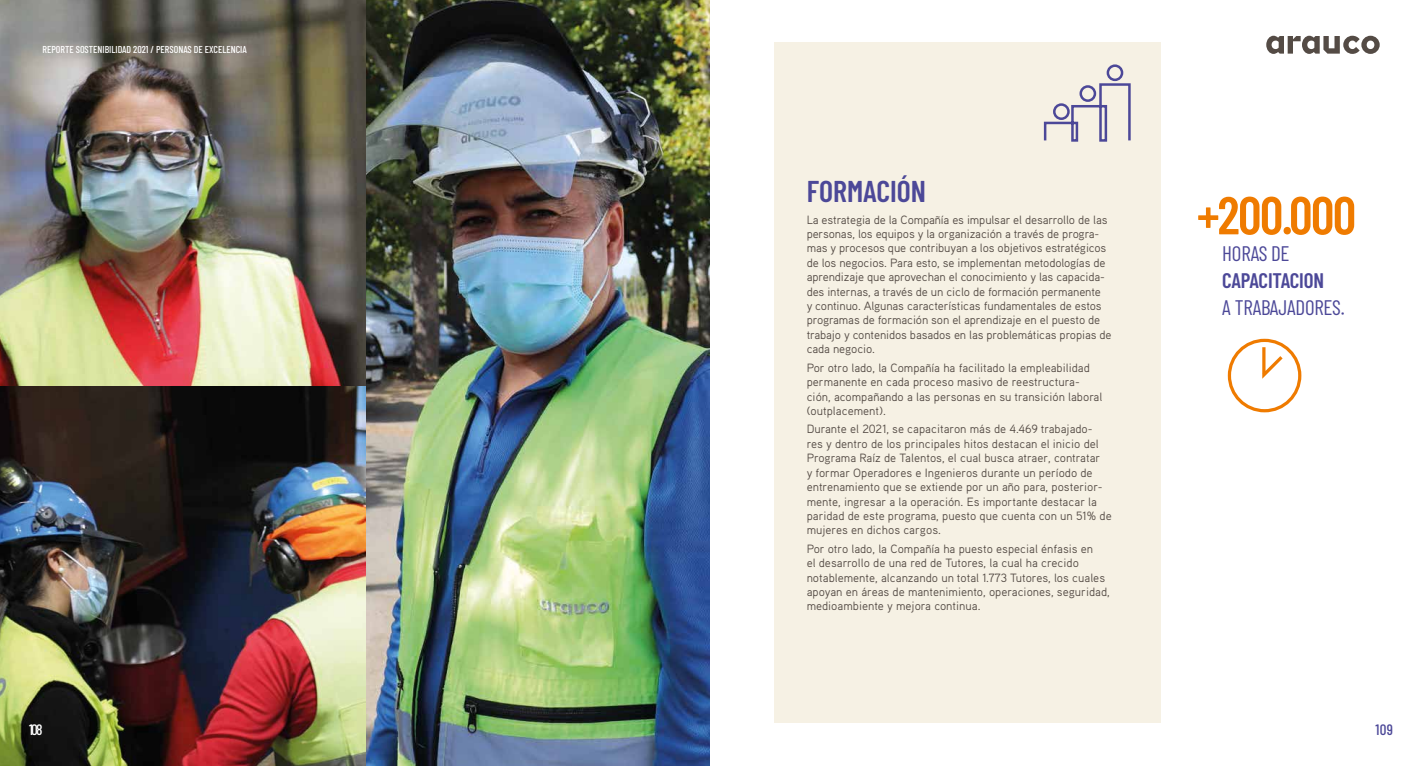
<style>
.page{position:relative;width:1418px;height:766px;background:#fff}
.page>*{position:absolute;margin:0;border:0;box-sizing:border-box;transform-origin:0 0}
.t1{font:600 53.1px "Barlow Condensed";letter-spacing:-.03em;color:#ef7b00}
.t2{font:600 30px "Barlow Condensed";color:#4c4898}
.t3{font:21px "Barlow Condensed";letter-spacing:-.01em;color:#4c4898}
.t4{font:600 21px "Barlow Condensed";letter-spacing:-.01em;color:#4c4898}
.t5{font:500 15px "Barlow Condensed";color:#fff}
.t6{font:500 15px "Barlow Condensed";color:#4c4898}
.t7{font:12px/14.4px "Aaux Pro OT";color:#544b45}
.t8{font:500 10px "Barlow Condensed";color:#fff}
</style>
<div class="page">
<div style="left:774px;top:43px;width:386px;height:680px;background:#f6f1e4"></div>
<svg style="left:1043px;top:64px;width:88px;height:78px"></svg>
<img style="left:365px;top:0;width:344px;height:765px">
<img style="left:0;top:0;width:365px;height:386px">
<img style="left:0;top:386px;width:365px;height:379px">
<svg style="left:1227px;top:338px;width:75px;height:75px"></svg>
<svg style="left:1266px;top:36px;width:113px;height:18px"></svg>
<p class="t8" style="left:43px;top:42px;width:206px">REPORTE SOSTENIBILIDAD 2021 / PERSONAS DE EXCELENCIA</p>
<h2 class="t2" style="left:806px;top:170px;width:121px">FORMACIÓN</h2>
<p class="t7" style="left:806px;top:212px;width:306px">La estrategia de la Compañía es impulsar el desarrollo de las personas, los equipos y la organización a través de progra‑ mas y procesos que contribuyan a los objetivos estratégicos de los negocios. Para esto, se implementan metodologías de aprendizaje que aprovechan el conocimiento y las capacida‑ des internas, a través de un ciclo de formación permanente<br>y continuo. Algunas características fundamentales de estos programas de formación son el aprendizaje en el puesto de trabajo y contenidos basados en las problemáticas propias de cada negocio.</p>
<p class="t7" style="left:806px;top:360px;width:297px">Por otro lado, la Compañía ha facilitado la empleabilidad permanente en cada proceso masivo de reestructura‑ ción, acompañando a las personas en su transición laboral (outplacement).</p>
<p class="t7" style="left:806px;top:421px;width:306px">Durante el 2021, se capacitaron más de 4.469 trabajado‑ res y dentro de los principales hitos destacan el inicio del Programa Raíz de Talentos, el cual busca atraer, contratar<br>y formar Operadores e Ingenieros durante un período de entrenamiento que se extiende por un año para, posterior‑ mente, ingresar a la operación. Es importante destacar la paridad de este programa, puesto que cuenta con un 51% de mujeres en dichos cargos.</p>
<p class="t7" style="left:806px;top:541px;width:304px">Por otro lado, la Compañía ha puesto especial énfasis en<br>el desarrollo de una red de Tutores, la cual ha crecido notablemente, alcanzando un total 1.773 Tutores, los cuales apoyan en áreas de mantenimiento, operaciones, seguridad, medioambiente y mejora continua.</p>
<h1 class="t1" style="left:1196px;top:177px;width:161px">+200.000</h1>
<h3 class="t3" style="left:1222px;top:238px;width:69px">HORAS DE</h3>
<h3 class="t4" style="left:1222px;top:265px;width:103px">CAPACITACION</h3>
<h3 class="t3" style="left:1222px;top:292px;width:124px">A TRABAJADORES.</h3>
<p class="t5" style="left:29px;top:718px;width:15px">108</p>
<p class="t6" style="left:1375px;top:718px;width:19px">109</p>
</div>
